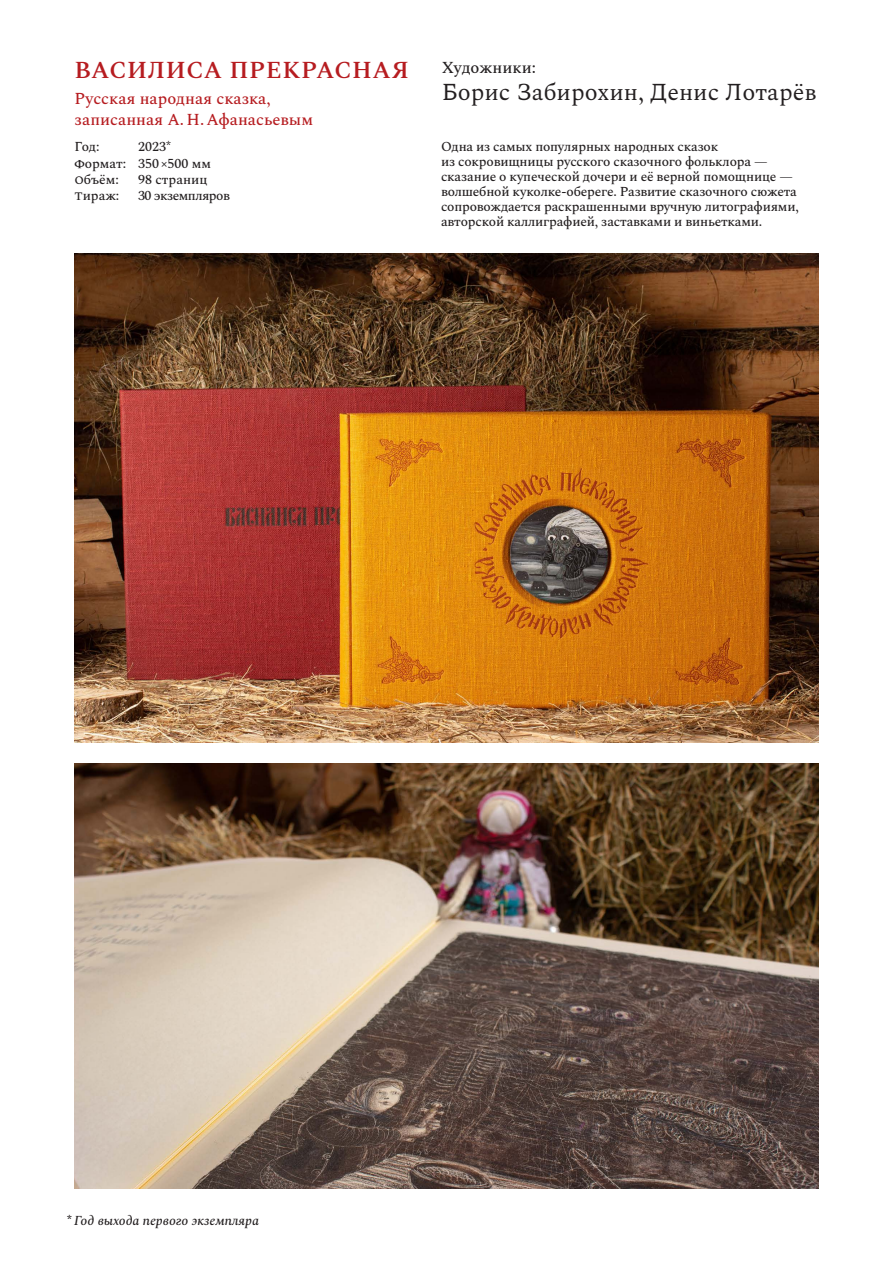
<style>
.page{position:relative;width:893px;height:1263px;background:#fff}
.page>*{position:absolute;margin:0;border:0;box-sizing:border-box;transform-origin:0 0}
.t1{font:24px "Spectral";color:#231f20}
.t2{font:600 24px "Spectral";letter-spacing:.025em;color:#b61c20}
.t3{font:500 16.5px "Spectral";color:#b61c20}
.t4{font:500 16.5px "Spectral";color:#231f20}
.t5{font:500 13.5px/15px "Spectral";letter-spacing:-.015em;color:#231f20}
.t6{font:italic 500 13.5px "Spectral";letter-spacing:-.005em;color:#231f20}
.t7{font:500 13.5px "Spectral";letter-spacing:-.04em;color:#231f20}
.s1{font-weight:700;font-style:normal}
</style>
<div class="page">
<img style="left:74px;top:253px;width:745px;height:489px">
<img style="left:74px;top:763px;width:745px;height:425px">
<p class="t2" style="left:74px;top:52px;width:336px">ВАСИЛИСА ПРЕКРАСНАЯ</p>
<p class="t3" style="left:74px;top:87px;width:198px">Русская народная сказка,</p>
<p class="t3" style="left:74px;top:108px;width:240px">записанная А. Н. Афанасьевым</p>
<p class="t5" style="left:74px;top:138px;width:27px">Год:</p>
<p class="t5" style="left:138px;top:138px;width:34px">2023 *</p>
<p class="t5" style="left:74px;top:155px;width:138px">формат: 350 ×500 мм</p>
<p class="t5" style="left:74px;top:171px;width:46px">объём:</p>
<p class="t5" style="left:138px;top:171px;width:71px">98 страниц</p>
<p class="t5" style="left:74px;top:187px;width:46px">тираж:</p>
<p class="t7" style="left:138px;top:186px;width:93px">30 экземпляров</p>
<p class="t4" style="left:442px;top:55px;width:96px">Художники:</p>
<p class="t1" style="left:442px;top:74px;width:376px">Борис Забирохин, Денис Лотарёв</p>
<p class="t5" style="left:441px;top:138px;width:279px">Одна из самых популярных народных сказок</p>
<p class="t5" style="left:441px;top:153px;width:359px">из сокровищницы русского сказочного фольклора — сказание о купеческой дочери и её верной помощнице — волшебной куколке-обереге. Развитие сказочного сюжета сопровождается раскрашенными вручную литографиями, авторской каллиграфией, заставками и виньетками.</p>
<p class="t6" style="left:67px;top:1210px;width:194px"><span class="s1">*</span> Год выхода первого экземпляра</p>
</div>
